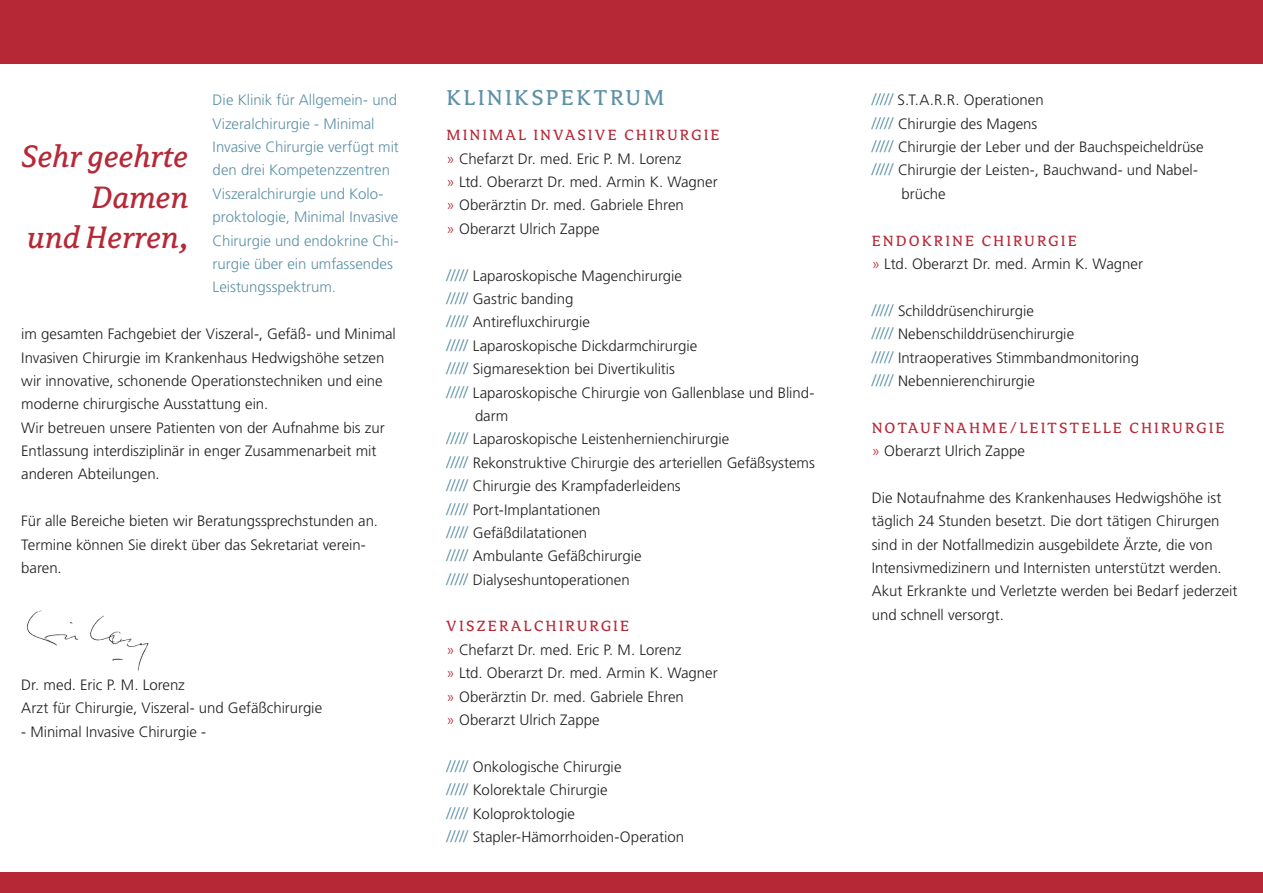
<style>
.page{position:relative;width:1263px;height:893px;background:#fff}
.page>*{position:absolute;margin:0;border:0;box-sizing:border-box;transform-origin:0 0}
.t1{font:italic 34.5px/40.5px "Avance";color:#b72837;text-align:right}
.t2{font:24px "Avance";letter-spacing:.1em;color:#5d91a7}
.t3{font:16.5px "Avance";letter-spacing:.12em;color:#b72837}
.t4{font:300 15px/23.4px "Frutiger LT Std";color:#231f20}
.t5{font:300 15px/23.4px "Frutiger LT Std";letter-spacing:-.005em;color:#5d91a7}
.s1{color:#b72837}
.s2{font-size:16.5px;color:#5d91a7}
</style>
<div class="page">
<div style="left:0;top:0;width:1263px;height:64px;background:#b72837"></div>
<div style="left:0;top:873px;width:1263px;height:20px;background:#b72837"></div>
<img style="left:27px;top:610px;width:122px;height:61px">
<p class="t5" style="left:213px;top:89px;width:188px">Die Klinik für Allgemein- und<br>Vizeralchirurgie - Minimal<br>Invasive Chirurgie verfügt mit den drei Kompetenzzentren<br>Viszeralchirurgie und Kolo&shy;proktologie, Minimal Invasive<br>Chirurgie und endokrine Chi&shy;rurgie über ein umfassendes<br>Leistungsspektrum.</p>
<p class="t4" style="left:21px;top:322px;width:376px">im gesamten Fachgebiet der Viszeral-, Gefäß- und Minimal Invasiven Chirurgie im Krankenhaus Hedwigshöhe setzen wir innovative, schonende Operationstechniken und eine moderne chirurgische Ausstattung ein.<br>Wir betreuen unsere Patienten von der Aufnahme bis zur Entlassung interdisziplinär in enger Zusammenarbeit mit anderen Abteilungen.</p>
<p class="t4" style="left:21px;top:510px;width:358px">Für alle Bereiche bieten wir Beratungssprechstunden an.<br>Termine können Sie direkt über das Sekretariat verein&shy;baren.</p>
<h1 class="t1" style="left:21px;top:136px;width:169px">Sehr geehrte<br>Damen<br>und Herren,</h1>
<p class="t4" style="left:21px;top:673px;width:302px">Dr. med. Eric P. M. Lorenz<br>Arzt für Chirurgie, Viszeral- und Gefäßchirurgie</p>
<p class="t4" style="left:21px;top:720px;width:187px">- Minimal Invasive Chirurgie -</p>
<h2 class="t2" style="left:446px;top:85px;width:219px">KLINIKSPEKTRUM</h2>
<p class="t3" style="left:446px;top:127px;width:275px">MINIMAL INVASIVE CHIRURGIE</p>
<p class="t4" style="left:446px;top:147px;width:273px"><span class="s1">»</span> Chefarzt Dr. med. Eric P. M. Lorenz<br><span class="s1">»</span> Ltd. Oberarzt Dr. med. Armin K. Wagner <span class="s1">»</span> Oberärztin Dr. med. Gabriele Ehren<br><span class="s1">»</span> Oberarzt Ulrich Zappe</p>
<p class="t4" style="left:446px;top:264px;width:237px"><span class="s2">/////</span> Laparoskopische Magenchirurgie</p>
<p class="t4" style="left:446px;top:287px;width:128px"><span class="s2">/////</span> Gastric banding</p>
<p class="t4" style="left:446px;top:311px;width:145px"><span class="s2">/////</span> Antirefluxchirurgie</p>
<p class="t4" style="left:446px;top:334px;width:252px"><span class="s2">/////</span> Laparoskopische Dickdarmchirurgie</p>
<p class="t4" style="left:446px;top:358px;width:230px"><span class="s2">/////</span> Sigmaresektion bei Divertikulitis</p>
<p class="t4" style="left:446px;top:381px;width:369px"><span class="s2">/////</span> Laparoskopische Chirurgie von Gallenblase und Blind-</p>
<p class="t4" style="left:475px;top:404px;width:35px">darm</p>
<p class="t4" style="left:446px;top:428px;width:284px"><span class="s2">/////</span> Laparoskopische Leistenhernienchirurgie</p>
<p class="t4" style="left:446px;top:451px;width:370px"><span class="s2">/////</span> Rekonstruktive Chirurgie des arteriellen Gefäßsystems</p>
<p class="t4" style="left:446px;top:474px;width:236px"><span class="s2">/////</span> Chirurgie des Krampfaderleidens</p>
<p class="t4" style="left:446px;top:498px;width:156px"><span class="s2">/////</span> Port-Implantationen</p>
<p class="t4" style="left:446px;top:521px;width:142px"><span class="s2">/////</span> Gefäßdilatationen</p>
<p class="t4" style="left:446px;top:545px;width:197px"><span class="s2">/////</span> Ambulante Gefäßchirurgie</p>
<p class="t4" style="left:446px;top:568px;width:185px"><span class="s2">/////</span> Dialyseshuntoperationen</p>
<p class="t3" style="left:446px;top:618px;width:184px">VISZERALCHIRURGIE</p>
<p class="t4" style="left:446px;top:638px;width:273px"><span class="s1">»</span> Chefarzt Dr. med. Eric P. M. Lorenz<br><span class="s1">»</span> Ltd. Oberarzt Dr. med. Armin K. Wagner <span class="s1">»</span> Oberärztin Dr. med. Gabriele Ehren<br><span class="s1">»</span> Oberarzt Ulrich Zappe</p>
<p class="t4" style="left:446px;top:755px;width:239px"><span class="s2">/////</span> Onkologische Chirurgie<br><span class="s2">/////</span> Kolorektale Chirurgie<br><span class="s2">/////</span> Koloproktologie<br><span class="s2">/////</span> Stapler-Hämorrhoiden-Operation</p>
<p class="t4" style="left:872px;top:89px;width:173px"><span class="s2">/////</span> S.T.A.R.R. Operationen</p>
<p class="t4" style="left:872px;top:112px;width:167px"><span class="s2">/////</span> Chirurgie des Magens</p>
<p class="t4" style="left:872px;top:135px;width:333px"><span class="s2">/////</span> Chirurgie der Leber und der Bauchspeicheldrüse</p>
<p class="t4" style="left:872px;top:159px;width:328px"><span class="s2">/////</span> Chirurgie der Leisten-, Bauchwand- und Nabel-</p>
<p class="t4" style="left:901px;top:182px;width:46px">brüche</p>
<p class="t3" style="left:872px;top:232px;width:207px">ENDOKRINE CHIRURGIE</p>
<p class="t4" style="left:872px;top:252px;width:273px"><span class="s1">»</span> Ltd. Oberarzt Dr. med. Armin K. Wagner</p>
<p class="t4" style="left:872px;top:299px;width:269px"><span class="s2">/////</span> Schilddrüsenchirurgie<br><span class="s2">/////</span> Nebenschilddrüsenchirurgie<br><span class="s2">/////</span> Intraoperatives Stimmbandmonitoring <span class="s2">/////</span> Nebennierenchirurgie</p>
<p class="t3" style="left:872px;top:419px;width:354px">NOTAUFNAHME/LEITSTELLE CHIRURGIE</p>
<p class="t4" style="left:872px;top:439px;width:155px"><span class="s1">»</span> Oberarzt Ulrich Zappe</p>
<p class="t4" style="left:872px;top:486px;width:367px">Die Notaufnahme des Krankenhauses Hedwigshöhe ist täglich 24 Stunden besetzt. Die dort tätigen Chirurgen sind in der Notfallmedizin ausgebildete Ärzte, die von Intensivmedizinern und Internisten unterstützt werden.<br>Akut Erkrankte und Verletzte werden bei Bedarf jederzeit und schnell versorgt.</p>
</div>
